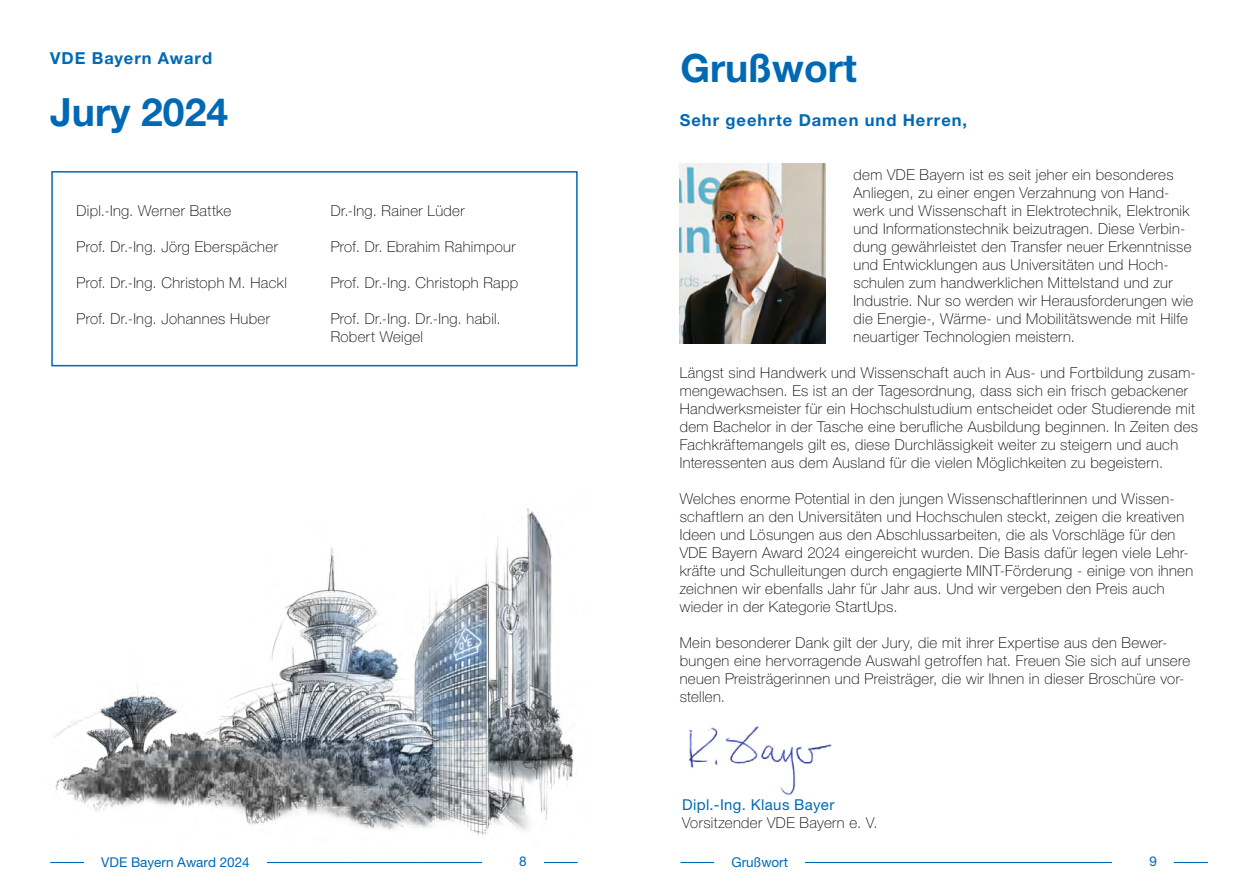
<style>
.page{position:relative;width:1259px;height:893px;background:#fff}
.page>*{position:absolute;margin:0;border:0;box-sizing:border-box;transform-origin:0 0}
.t1{font:700 39px "Helvetica Neue LT Pro";color:#0069b4}
.t2{font:700 16.5px "Helvetica Neue LT Pro";letter-spacing:.06em;color:#0069b4}
.t3{font:100 15px/18px "Helvetica Neue LT Pro";letter-spacing:.025em;color:#000}
.t4{font:15px "Helvetica Neue LT Pro";letter-spacing:.025em;color:#0069b4}
.t5{font:13.5px "Helvetica Neue LT Pro";color:#0069b4}
</style>
<div class="page">
<hr style="left:680px;top:862px;width:528px;height:1px;background:#0069b4">
<div style="left:1113px;top:857px;width:61px;height:9px;background:#fff"></div>
<div style="left:714px;top:857px;width:91px;height:10px;background:#fff"></div>
<img style="left:689px;top:726px;width:143px;height:70px">
<div style="left:51px;top:171px;width:526px;height:195px;border:2px solid #0069b4"></div>
<img style="left:680px;top:164px;width:146px;height:180px">
<img style="left:50px;top:508px;width:528px;height:355px">
<p class="t2" style="left:50px;top:48px;width:163px">VDE Bayern Award</p>
<h1 class="t1" style="left:50px;top:88px;width:179px">Jury 2024</h1>
<p class="t3" style="left:77px;top:202px;width:156px">Dipl. -Ing. Werner Battke</p>
<p class="t3" style="left:77px;top:238px;width:203px">Prof. Dr. -Ing. Jörg Eberspächer</p>
<p class="t3" style="left:77px;top:274px;width:212px">Prof. Dr.-Ing. Christoph M. Hackl</p>
<p class="t3" style="left:77px;top:310px;width:195px">Prof. Dr.-Ing. Johannes Huber</p>
<p class="t3" style="left:331px;top:202px;width:135px">Dr.-Ing. Rainer Lüder</p>
<p class="t3" style="left:331px;top:238px;width:186px">Prof. Dr. Ebrahim Rahimpour</p>
<p class="t3" style="left:331px;top:274px;width:189px">Prof. Dr.-Ing. Christoph Rapp</p>
<p class="t3" style="left:331px;top:310px;width:168px">Prof. Dr.-Ing. Dr.-Ing. habil.<br>Robert Weigel</p>
<h1 class="t1" style="left:680px;top:44px;width:178px">Grußwort</h1>
<p class="t2" style="left:680px;top:110px;width:289px">Sehr geehrte Damen und Herren,</p>
<p class="t3" style="left:853px;top:166px;width:341px">dem VDE Bayern ist es seit jeher ein besonderes Anliegen, zu einer engen Verzahnung von Hand&shy;werk und Wissenschaft in Elektrotechnik, Elektronik und Informationstechnik beizutragen. Diese Verbin&shy;dung gewährleistet den Transfer neuer Erkenntnisse und Entwicklungen aus Universitäten und Hoch&shy;schulen zum handwerklichen Mittelstand und zur Industrie. Nur so werden wir Herausforderungen wie die Energie-, Wärme- und Mobilitätswende mit Hilfe neuartiger Technologien meistern.</p>
<p class="t3" style="left:680px;top:364px;width:520px">Längst sind Handwerk und Wissenschaft auch in Aus- und Fortbildung zusam&shy;mengewachsen. Es ist an der Tagesordnung, dass sich ein frisch gebackener Handwerksmeister für ein Hochschulstudium entscheidet oder Studierende mit dem Bachelor in der Tasche eine berufliche Ausbildung beginnen. In Zeiten des Fachkräftemangels gilt es, diese Durchlässigkeit weiter zu steigern und auch Interessenten aus dem Ausland für die vielen Möglichkeiten zu begeistern.</p>
<p class="t3" style="left:679px;top:490px;width:515px">Welches enorme Potential in den jungen Wissenschaftlerinnen und Wissen&shy;schaftlern an den Universitäten und Hochschulen steckt, zeigen die kreativen Ideen und Lösungen aus den Abschlussarbeiten, die als Vorschläge für den VDE Bayern Award 2024 eingereicht wurden. Die Basis dafür legen viele Lehr&shy;kräfte und Schulleitungen durch engagierte MINT-Förderung - einige von ihnen zeichnen wir ebenfalls Jahr für Jahr aus. Und wir vergeben den Preis auch wieder in der Kategorie StartUps.</p>
<p class="t3" style="left:679px;top:634px;width:512px">Mein besonderer Dank gilt der Jury, die mit ihrer Expertise aus den Bewer&shy;bungen eine hervorragende Auswahl getroffen hat. Freuen Sie sich auf unsere neuen Preisträgerinnen und Preisträger, die wir Ihnen in dieser Broschüre vor&shy;stellen.</p>
<p class="t4" style="left:682px;top:796px;width:154px">Dipl.-Ing. Klaus Bayer</p>
<p class="t3" style="left:682px;top:814px;width:194px">Vorsitzender VDE Bayern e. V.</p>
<p class="t5" style="left:101px;top:854px;width:150px">VDE Bayern Award 2024</p>
<p class="t5" style="left:519px;top:853px;width:9px">8</p>
<p class="t5" style="left:731px;top:854px;width:58px">Grußwort</p>
<p class="t5" style="left:1149px;top:853px;width:9px">9</p>
</div>
